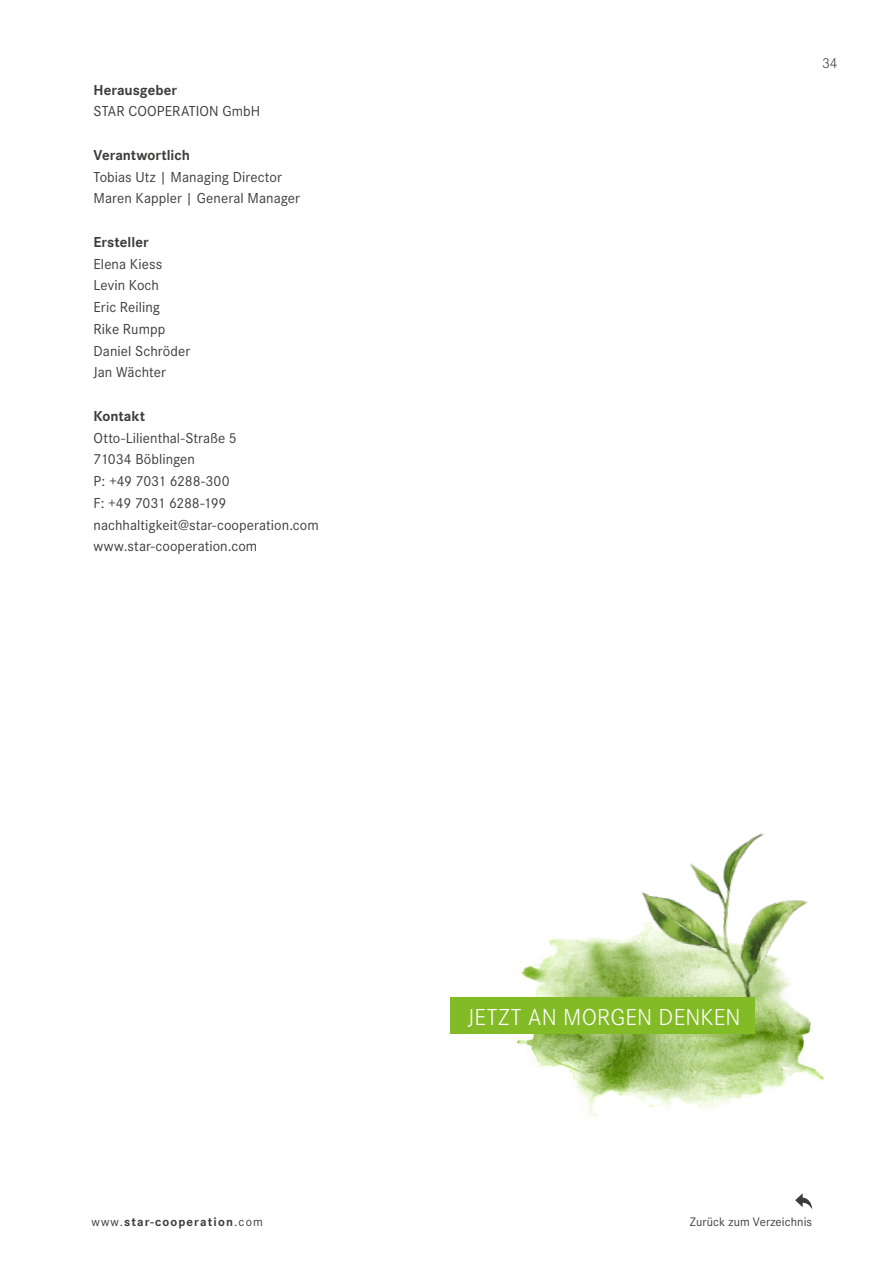
<style>
.page{position:relative;width:893px;height:1263px;background:#fff}
.page>*{position:absolute;margin:0;border:0;box-sizing:border-box;transform-origin:0 0}
.t1{font:300 24px "Corporate S";letter-spacing:.01em;color:#fff}
.t2{font:15px/21.8px "Corporate S";letter-spacing:.005em;color:#3c3c3b}
.t3{font:700 15px "Corporate S";letter-spacing:.005em;color:#3c3c3b}
.t4{font:300 15px "Corporate S";color:#3c3c3b}
.t5{font:700 12.75px "Corporate S";letter-spacing:.09em;color:#3c3c3b}
.t6{font:12.75px "Corporate S";letter-spacing:.01em;color:#3c3c3b}
.s1{font-weight:400}
</style>
<div class="page">
<svg style="left:795px;top:1193px;width:17px;height:16px"></svg>
<img style="left:500px;top:937px;width:324px;height:180px">
<img style="left:622px;top:833px;width:202px;height:188px">
<div style="left:451px;top:998px;width:304px;height:36px;background:#83bb26"></div>
<p class="t3" style="left:94px;top:81px;width:85px">Herausgeber</p>
<p class="t2" style="left:94px;top:101px;width:168px">STAR COOPERATION GmbH</p>
<p class="t3" style="left:94px;top:146px;width:98px">Verantwortlich</p>
<p class="t2" style="left:94px;top:166px;width:208px">Tobias Utz | Managing Director<br>Maren Kappler | General Manager</p>
<p class="t3" style="left:94px;top:233px;width:57px">Ersteller</p>
<p class="t2" style="left:94px;top:253px;width:98px">Elena Kiess<br>Levin Koch<br>Eric Reiling<br>Rike Rumpp<br>Daniel Schröder<br>Jan Wächter</p>
<p class="t3" style="left:94px;top:407px;width:53px">Kontakt</p>
<p class="t2" style="left:94px;top:427px;width:227px">Otto-Lilienthal-Straße 5<br>71034 Böblingen<br>P: +49 7031 6288-300<br>F: +49 7031 6288-199 nachhaltigkeit@star-cooperation.com www.star-cooperation.com</p>
<p class="t4" style="left:822px;top:54px;width:17px">34</p>
<h1 class="t1" style="left:468px;top:1003px;width:274px">JETZT AN MORGEN DENKEN</h1>
<p class="t5" style="left:91px;top:1214px;width:173px"><span class="s1">www.</span>star-cooperation<span class="s1">.com</span></p>
<p class="t6" style="left:690px;top:1214px;width:124px">Zurück zum Verzeichnis</p>
</div>
